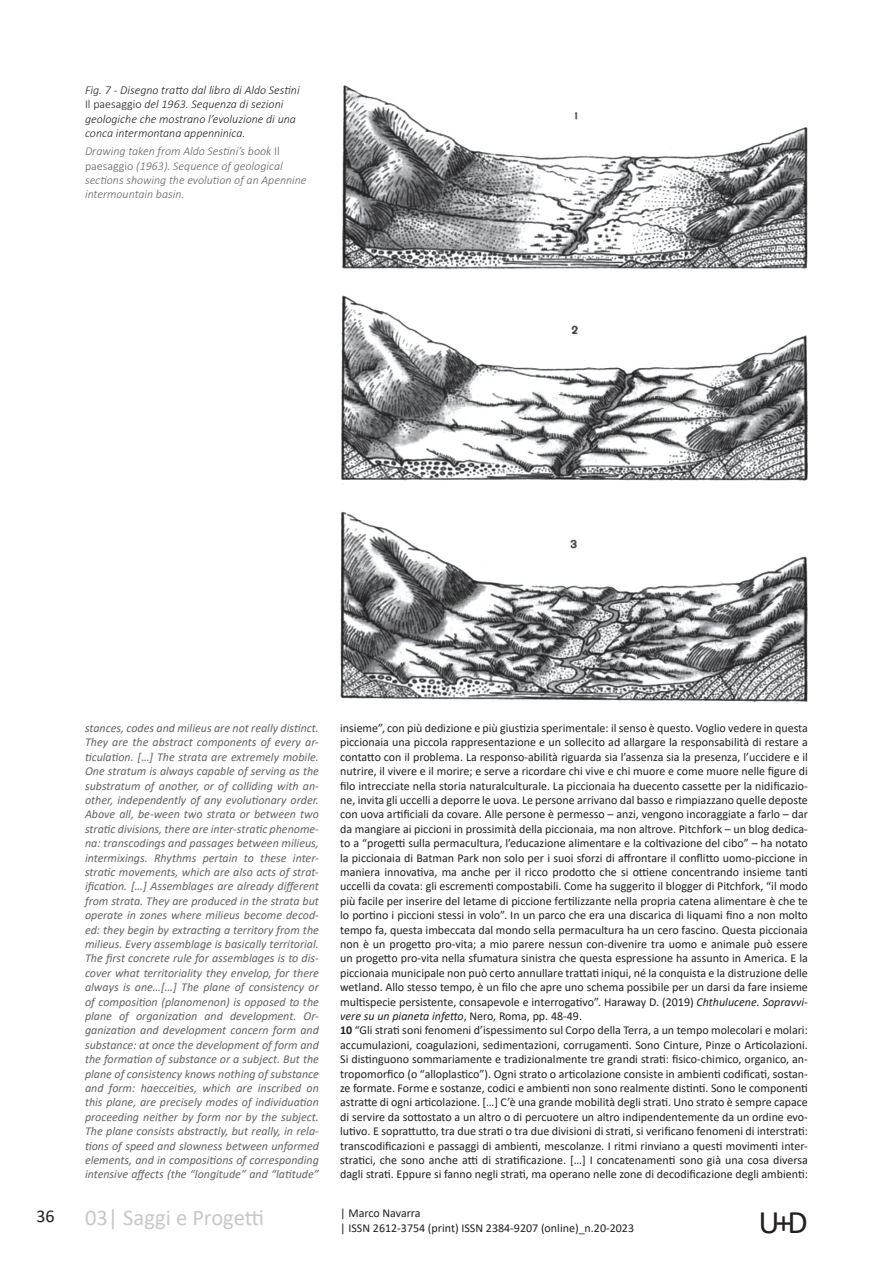
<style>
.page{position:relative;width:893px;height:1263px;background:#fff}
.page>*{position:absolute;margin:0;border:0;box-sizing:border-box;transform-origin:0 0}
.t1{font:33px "Calibri";color:#231f20}
.t2{font:22.5px "Calibri";color:#c7c8ca}
.t3{font:18px "Calibri";color:#231f20}
.t4{font:12px/14.4px "Calibri";color:#231f20}
.t5{font:italic 12px/14.4px "Calibri";color:#636366;text-align:justify}
.t6{font:italic 300 12px/14.4px "Calibri";color:#231f20}
.t7{font:italic 300 12px/14.4px "Calibri";color:#636366}
.s1{font-style:normal}
.s2{font-style:italic}
.s3{font-weight:700}
</style>
<div class="page">
<img style="left:340px;top:511px;width:468px;height:191px">
<img style="left:341px;top:85px;width:467px;height:400px">
<p class="t6" style="left:85px;top:83px;width:216px">Fig. 7 - Disegno tratto dal libro di Aldo Sestini <span class="s1">Il paesaggio</span> del 1963. Sequenza di sezioni geologiche che mostrano l’evoluzione di una conca intermontana appenninica.</p>
<p class="t7" style="left:85px;top:144px;width:223px">Drawing taken from Aldo Sestini’s book <span class="s1">Il paesaggio</span> (1963). Sequence of geological sections showing the evolution of an Apennine intermountain basin.</p>
<p class="t5" style="left:85px;top:720px;width:235px">stances, codes and milieus are not really distinct.<br>They are the abstract components of every ar&shy;ticulation. […] The strata are extremely mobile.<br>One stratum is always capable of serving as the substratum of another, or of colliding with an&shy;other, independently of any evolutionary order.<br>Above all, be-ween two strata or between two stratic divisions, there are inter-stratic phenome&shy;na: transcodings and passages between milieus, intermixings. Rhythms pertain to these inter&shy;stratic movements, which are also acts of strat&shy;ification. […] Assemblages are already different from strata. They are produced in the strata but operate in zones where milieus become decod&shy;ed: they begin by extracting a territory from the milieus. Every assemblage is basically territorial.<br>The first concrete rule for assemblages is to dis&shy;cover what territoriality they envelop, for there always is one…[…] The plane of consistency or of composition (planomenon) is opposed to the plane of organization and development. Or&shy;ganization and development concern form and substance: at once the development of form and the formation of substance or a subject. But the plane of consistency knows nothing of substance and form: haecceities, which are inscribed on this plane, are precisely modes of individuation proceeding neither by form nor by the subject.<br>The plane consists abstractly, but really, in rela&shy;tions of speed and slowness between unformed elements, and in compositions of corresponding intensive affects (the “longitude” and “latitude”</p>
<p class="t4" style="left:340px;top:720px;width:469px">insieme”, con più dedizione e più giustizia sperimentale: il senso è questo. Voglio vedere in questa piccionaia una piccola rappresentazione e un sollecito ad allargare la responsabilità di restare a contatto con il problema. La responso-abilità riguarda sia l’assenza sia la presenza, l’uccidere e il nutrire, il vivere e il morire; e serve a ricordare chi vive e chi muore e come muore nelle figure di filo intrecciate nella storia naturalculturale. La piccionaia ha duecento cassette per la nidificazio&shy;ne, invita gli uccelli a deporre le uova. Le persone arrivano dal basso e rimpiazzano quelle deposte con uova artificiali da covare. Alle persone è permesso – anzi, vengono incoraggiate a farlo – dar da mangiare ai piccioni in prossimità della piccionaia, ma non altrove. Pitchfork – un blog dedica&shy;to a “progetti sulla permacultura, l’educazione alimentare e la coltivazione del cibo” – ha notato la piccionaia di Batman Park non solo per i suoi sforzi di affrontare il conflitto uomo-piccione in maniera innovativa, ma anche per il ricco prodotto che si ottiene concentrando insieme tanti uccelli da covata: gli escrementi compostabili. Come ha suggerito il blogger di Pitchfork, “il modo più facile per inserire del letame di piccione fertilizzante nella propria catena alimentare è che te lo portino i piccioni stessi in volo”. In un parco che era una discarica di liquami fino a non molto tempo fa, questa imbeccata dal mondo sella permacultura ha un cero fascino. Questa piccionaia non è un progetto pro-vita; a mio parere nessun con-divenire tra uomo e animale può essere un progetto pro-vita nella sfumatura sinistra che questa espressione ha assunto in America. E la piccionaia municipale non può certo annullare trattati iniqui, né la conquista e la distruzione delle wetland. Allo stesso tempo, è un filo che apre uno schema possibile per un darsi da fare insieme multispecie persistente, consapevole e interrogativo”. Haraway D. (2019) <span class="s2">Chthulucene. Sopravvi&shy;vere su un pianeta infetto</span>, Nero, Roma, pp. 48-49.<br><span class="s3">10</span> “Gli strati soni fenomeni d’ispessimento sul Corpo della Terra, a un tempo molecolari e molari: accumulazioni, coagulazioni, sedimentazioni, corrugamenti. Sono Cinture, Pinze o Articolazioni.<br>Si distinguono sommariamente e tradizionalmente tre grandi strati: fisico-chimico, organico, an&shy;tropomorfico (o “alloplastico”). Ogni strato o articolazione consiste in ambienti codificati, sostan&shy;ze formate. Forme e sostanze, codici e ambienti non sono realmente distinti. Sono le componenti astratte di ogni articolazione. […] C’è una grande mobilità degli strati. Uno strato è sempre capace di servire da sottostato a un altro o di percuotere un altro indipendentemente da un ordine evo&shy;lutivo. E soprattutto, tra due strati o tra due divisioni di strati, si verificano fenomeni di interstrati: transcodificazioni e passaggi di ambienti, mescolanze. I ritmi rinviano a questi movimenti inter&shy;stratici, che sono anche atti di stratificazione. […] I concatenamenti sono già una cosa diversa dagli strati. Eppure si fanno negli strati, ma operano nelle zone di decodificazione degli ambienti:</p>
<h3 class="t3" style="left:36px;top:1203px;width:20px">36</h3>
<p class="t4" style="left:340px;top:1205px;width:82px">| Marco Navarra</p>
<h2 class="t2" style="left:85px;top:1202px;width:181px">03| Saggi e Progetti</h2>
<p class="t4" style="left:340px;top:1220px;width:295px">| ISSN 2612-3754 (print) ISSN 2384-9207 (online)_n.20-2023</p>
<h1 class="t1" style="left:759px;top:1199px;width:51px">U+D</h1>
</div>
